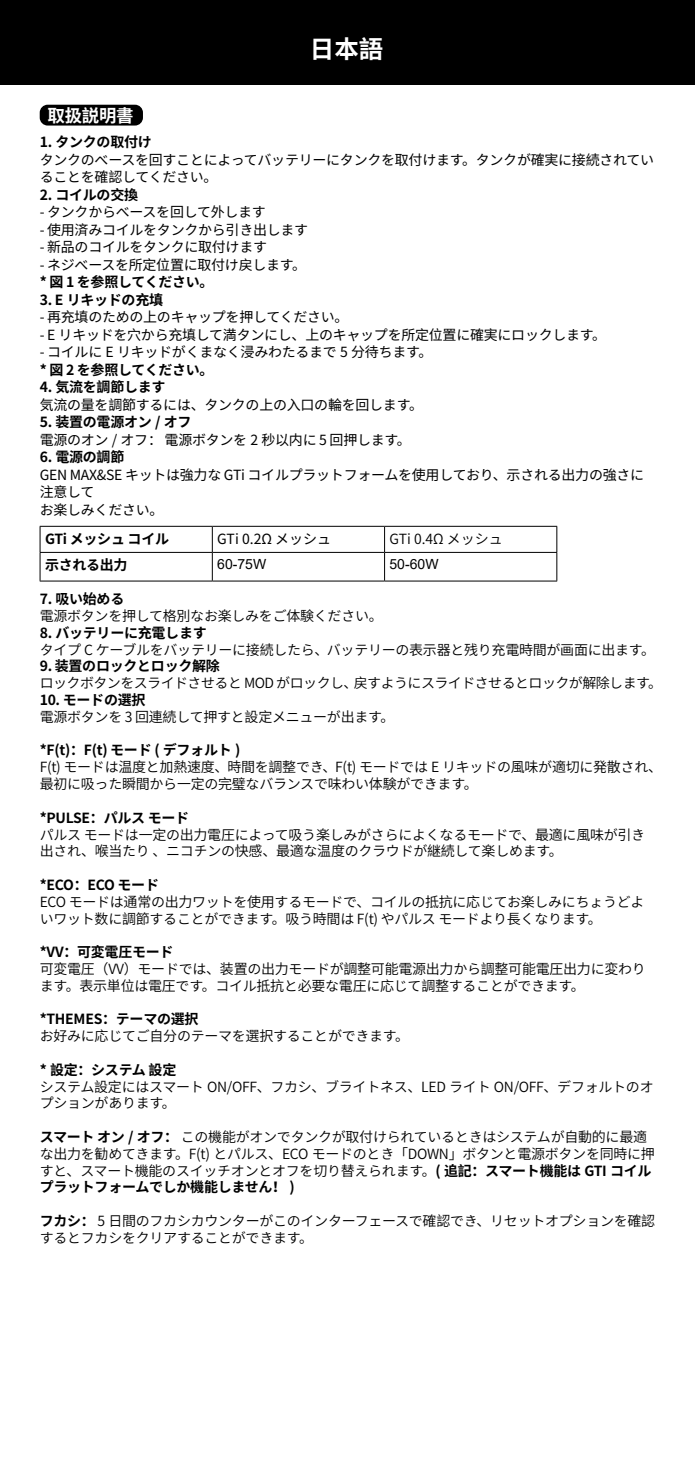
<style>
.page{position:relative;width:695px;height:1459px;background:#fff}
.page>*{position:absolute;margin:0;border:0;box-sizing:border-box;transform-origin:0 0}
.t1{font:700 24.5px "Source Han Sans CN";color:#fff}
.t2{font:700 17.5px "Source Han Sans CN";letter-spacing:-.02em;color:#fff}
.t3{font:14px/16.8px "Source Han Sans CN";letter-spacing:-.02em;color:#000}
.t4{font:14px/17.5px "Source Han Sans CN";letter-spacing:-.02em;color:#000}
.t5{font:700 14px "Source Han Sans CN";letter-spacing:-.02em;color:#000}
.t6{font:14px "Source Han Sans CN";letter-spacing:-.04em;color:#000}
.t7{font:14px "Arial";color:#000}
.t8{font:14px "Source Han Sans CN";color:#000}
.t9{font:14px "Source Han Sans CN";color:#000}
.s1{font-weight:700}
</style>
<div class="page">
<hr style="left:40px;top:526px;width:172px;height:1px;background:#000">
<hr style="left:39px;top:526px;width:2px;height:26px;background:#000">
<hr style="left:212px;top:526px;width:172px;height:1px;background:#000">
<hr style="left:384px;top:526px;width:173px;height:1px;background:#000">
<hr style="left:40px;top:552px;width:172px;height:1px;background:#000">
<hr style="left:39px;top:553px;width:2px;height:27px;background:#000">
<hr style="left:212px;top:552px;width:172px;height:1px;background:#000">
<svg style="left:212px;top:526px;width:1px;height:54px"></svg>
<hr style="left:384px;top:552px;width:173px;height:1px;background:#000">
<svg style="left:384px;top:526px;width:1px;height:54px"></svg>
<svg style="left:556px;top:526px;width:1px;height:54px"></svg>
<hr style="left:40px;top:580px;width:172px;height:1px;background:#000">
<hr style="left:212px;top:580px;width:172px;height:1px;background:#000">
<hr style="left:384px;top:580px;width:173px;height:1px;background:#000">
<div style="left:40px;top:105px;width:103px;height:21px;background:#000;border-radius:8px"></div>
<div style="left:0;top:0;width:694px;height:84px;background:#000"></div>
<h1 class="t1" style="left:310px;top:35px;width:75px">日本語</h1>
<p class="t2" style="left:48px;top:106px;width:88px">取扱説明書</p>
<p class="t5" style="left:40px;top:134px;width:114px">1. タンクの取付け</p>
<p class="t4" style="left:40px;top:151px;width:616px">タンクのベースを回すことによってバッテリーにタンクを取付けます。タンクが確実に接続されていることを確認してください。</p>
<p class="t5" style="left:40px;top:187px;width:100px">2. コイルの交換</p>
<p class="t4" style="left:40px;top:204px;width:228px">- タンクからベースを回して外します</p>
<p class="t4" style="left:40px;top:221px;width:270px">- 使用済みコイルをタンクから引き出します</p>
<p class="t4" style="left:40px;top:239px;width:229px">- 新品のコイルをタンクに取付けます</p>
<p class="t4" style="left:40px;top:256px;width:268px">- ネジベースを所定位置に取付け戻します。</p>
<p class="t5" style="left:40px;top:274px;width:175px">* 図 1 を参照してください。</p>
<p class="t5" style="left:40px;top:292px;width:125px">3. E リキッドの充填</p>
<p class="t4" style="left:40px;top:309px;width:310px">- 再充填のための上のキャップを押してください。</p>
<p class="t4" style="left:40px;top:326px;width:568px">- E リキッドを穴から充填して満タンにし、上のキャップを所定位置に確実にロックします。</p>
<p class="t4" style="left:40px;top:344px;width:394px">- コイルに E リキッドがくまなく浸みわたるまで 5 分待ちます。</p>
<p class="t5" style="left:40px;top:362px;width:175px">* 図 2 を参照してください。</p>
<p class="t5" style="left:40px;top:379px;width:127px">4. 気流を調節します</p>
<p class="t4" style="left:40px;top:396px;width:385px">気流の量を調節するには、タンクの上の入口の輪を回します。</p>
<p class="t5" style="left:40px;top:414px;width:153px">5. 装置の電源オン / オフ</p>
<p class="t4" style="left:40px;top:431px;width:372px">電源のオン / オフ： 電源ボタンを 2 秒以内に 5 回押します。</p>
<p class="t5" style="left:40px;top:449px;width:86px">6. 電源の調節</p>
<p class="t4" style="left:40px;top:466px;width:606px">GEN MAX&amp;SE キットは強力な GTi コイルプラットフォームを使用しており、示される出力の強さに注意して<br>お楽しみください。</p>
<p class="t5" style="left:45px;top:530px;width:125px">GTi メッシュ コイル</p>
<p class="t8" style="left:217px;top:530px;width:115px">GTi 0.2Ω メッシュ</p>
<p class="t9" style="left:389px;top:530px;width:115px">GTi 0.4Ω メッシュ</p>
<p class="t5" style="left:45px;top:556px;width:84px">示される出力</p>
<p class="t7" style="left:217px;top:555px;width:51px">60-75W</p>
<p class="t7" style="left:389px;top:555px;width:51px">50-60W</p>
<p class="t5" style="left:40px;top:591px;width:86px">7. 吸い始める</p>
<p class="t3" style="left:40px;top:608px;width:344px">電源ボタンを押して格別なお楽しみをご体験ください。</p>
<p class="t5" style="left:40px;top:625px;width:168px">8. バッテリーに充電します</p>
<p class="t3" style="left:40px;top:641px;width:617px">タイプ C ケーブルをバッテリーに接続したら、バッテリーの表示器と残り充電時間が画面に出ます。</p>
<p class="t5" style="left:40px;top:658px;width:182px">9. 装置のロックとロック解除</p>
<p class="t6" style="left:40px;top:675px;width:624px">ロックボタンをスライドさせると MOD がロックし、戻すようにスライドさせるとロックが解除します。</p>
<p class="t5" style="left:40px;top:692px;width:107px">10. モードの選択</p>
<p class="t3" style="left:40px;top:708px;width:356px">電源ボタンを 3 回連続して押すと設定メニューが出ます。</p>
<p class="t5" style="left:40px;top:742px;width:202px">*F(t)：F(t) モード ( デフォルト )</p>
<p class="t3" style="left:40px;top:759px;width:624px">F(t) モードは温度と加熱速度、時間を調整でき、F(t) モードでは E リキッドの風味が適切に発散され、最初に吸った瞬間から一定の完璧なバランスで味わい体験ができます。</p>
<p class="t5" style="left:40px;top:809px;width:151px">*PULSE：パルス モード</p>
<p class="t3" style="left:40px;top:826px;width:607px">パルス モードは一定の出力電圧によって吸う楽しみがさらによくなるモードで、最適に風味が引き出され、喉当たり 、ニコチンの快感、最適な温度のクラウドが継続して楽しめます。</p>
<p class="t5" style="left:40px;top:877px;width:121px">*ECO：ECO モード</p>
<p class="t3" style="left:40px;top:893px;width:606px">ECO モードは通常の出力ワットを使用するモードで、コイルの抵抗に応じてお楽しみにちょうどよいワット数に調節することができます。吸う時間は F(t) やパルス モードより長くなります。</p>
<p class="t5" style="left:40px;top:944px;width:135px">*VV：可変電圧モード</p>
<p class="t3" style="left:40px;top:960px;width:607px">可変電圧（VV）モードでは、装置の出力モードが調整可能電源出力から調整可能電圧出力に変わります。表示単位は電圧です。コイル抵抗と必要な電圧に応じて調整することができます。</p>
<p class="t5" style="left:40px;top:1011px;width:160px">*THEMES：テーマの選択</p>
<p class="t3" style="left:40px;top:1028px;width:371px">お好みに応じてご自分のテーマを選択することができます。</p>
<p class="t5" style="left:40px;top:1061px;width:138px">* 設定：システム 設定</p>
<p class="t3" style="left:40px;top:1078px;width:615px">システム設定にはスマート ON/OFF、フカシ、ブライトネス、LED ライト ON/OFF、デフォルトのオプションがあります。</p>
<p class="t3" style="left:40px;top:1128px;width:616px"><span class="s1">スマート オン / オフ：</span> この機能がオンでタンクが取付けられているときはシステムが自動的に最適な出力を勧めてきます。F(t) とパルス、ECO モードのとき「DOWN」ボタンと電源ボタンを同時に押すと、スマート機能のスイッチオンとオフを切り替えられます。<span class="s1">( 追記：スマート機能は GTI コイルプラットフォームでしか機能しません！ )</span></p>
<p class="t3" style="left:40px;top:1212px;width:617px"><span class="s1">フカシ：</span> 5 日間のフカシカウンターがこのインターフェースで確認でき、リセットオプションを確認するとフカシをクリアすることができます。</p>
</div>
